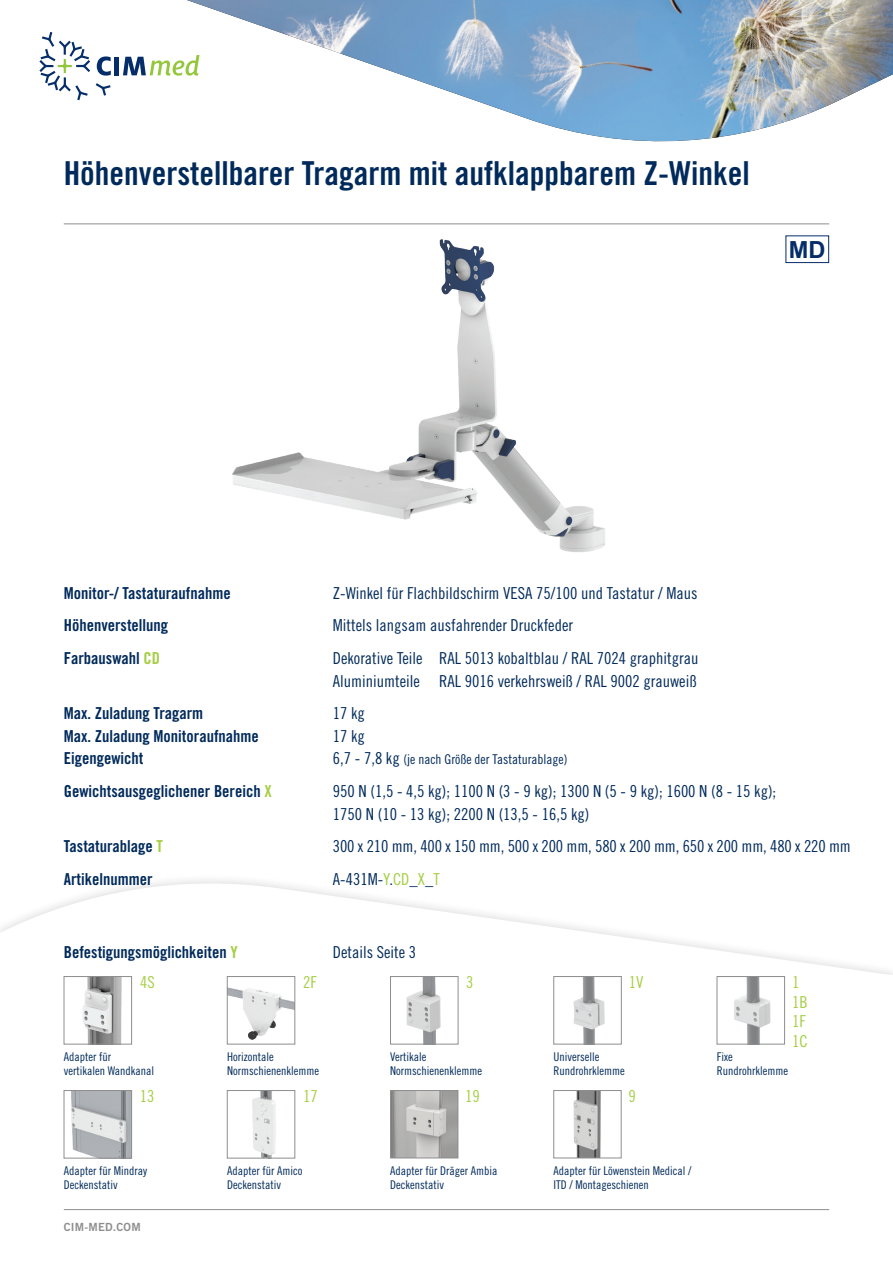
<style>
.page{position:relative;width:893px;height:1263px;background:#fff}
.page>*{position:absolute;margin:0;border:0;box-sizing:border-box;transform-origin:0 0}
.t1{font:33px "Trade Gothic LT Std Bd Cn 20";color:#002a5b}
.t2{font:700 23.7px "Arial";color:#052d69}
.t3{font:16.5px/32.7px "Trade Gothic LT Std Cn 18";color:#002a5b}
.t4{font:16.5px/32.7px "Trade Gothic LT Std Bd Cn 20";color:#002a5b}
.t5{font:16.5px/19.5px "Trade Gothic LT Std Cn 18";color:#a5ce44}
.t6{font:13.5px "Trade Gothic LT Std Cn 18";color:#002a5b}
.t7{font:12px/13.2px "Trade Gothic LT Std Cn 18";color:#002a5b}
.t8{font:11.25px "Trade Gothic LT Std Bd 2";letter-spacing:.02em;color:#8e8e8f}
.s1{color:#a5ce44}
.s2{font-size:16.5px}
</style>
<div class="page">
<img style="left:187px;top:0;width:706px;height:142px">
<hr style="left:64px;top:224px;width:765px;height:1px;background:#8e8e8f">
<svg style="left:96px;top:83px;width:15px;height:13px"></svg>
<svg style="left:97px;top:56px;width:14px;height:20px"></svg>
<div style="left:114px;top:57px;width:5px;height:18px;background:#052d69"></div>
<svg style="left:123px;top:55px;width:76px;height:21px"></svg>
<svg style="left:39px;top:32px;width:51px;height:68px"></svg>
<svg style="left:0;top:880px;width:893px;height:331px"></svg>
<img style="left:719px;top:978px;width:64px;height:64px">
<div style="left:717px;top:976px;width:68px;height:68px;border:1px solid #8e8e8f"></div>
<img style="left:392px;top:978px;width:64px;height:64px">
<div style="left:390px;top:976px;width:68px;height:68px;border:1px solid #8e8e8f"></div>
<img style="left:229px;top:978px;width:64px;height:64px">
<div style="left:227px;top:976px;width:68px;height:68px;border:1px solid #8e8e8f"></div>
<hr style="left:64px;top:1209px;width:765px;height:1px;background:#8e8e8f">
<img style="left:229px;top:1092px;width:64px;height:64px">
<div style="left:227px;top:1090px;width:68px;height:68px;border:1px solid #8e8e8f"></div>
<img style="left:66px;top:1092px;width:64px;height:64px">
<div style="left:64px;top:1090px;width:68px;height:68px;border:1px solid #8e8e8f"></div>
<img style="left:555px;top:978px;width:65px;height:64px">
<div style="left:553px;top:976px;width:69px;height:68px;border:1px solid #8e8e8f"></div>
<img style="left:66px;top:978px;width:64px;height:64px">
<div style="left:64px;top:976px;width:68px;height:68px;border:1px solid #8e8e8f"></div>
<img style="left:555px;top:1092px;width:64px;height:64px">
<div style="left:553px;top:1090px;width:68px;height:68px;border:1px solid #8e8e8f"></div>
<img style="left:392px;top:1092px;width:64px;height:64px">
<div style="left:390px;top:1090px;width:68px;height:68px;border:1px solid #8e8e8f"></div>
<img style="left:232px;top:239px;width:373px;height:313px">
<div style="left:785px;top:235px;width:44px;height:28px;border:1px solid #052d69"></div>
<h1 class="t1" style="left:64px;top:154px;width:687px">Höhenverstellbarer Tragarm mit aufklappbarem Z-Winkel</h1>
<h2 class="t2" style="left:789px;top:233px;width:38px">MD</h2>
<p class="t4" style="left:64px;top:576px;width:169px">Monitor-/ Tastaturaufnahme<br>Höhenverstellung<br>Farbauswahl <span class="s1">CD</span></p>
<p class="t4" style="left:64px;top:702px;width:197px;line-height:22.5px">Max. Zuladung Tragarm<br>Max. Zuladung Monitoraufnahme<br>Eigengewicht</p>
<p class="t4" style="left:64px;top:775px;width:209px">Gewichtsausgeglichener Bereich <span class="s1">X</span></p>
<p class="t4" style="left:64px;top:830px;width:101px">Tastaturablage <span class="s1">T<br></span>Artikelnummer</p>
<p class="t3" style="left:333px;top:576px;width:367px">Z-Winkel für Flachbildschirm VESA 75/100 und Tastatur / Maus<br>Mittels langsam ausfahrender Druckfeder<br>Dekorative Teile RAL 5013 kobaltblau / RAL 7024 graphitgrau</p>
<p class="t3" style="left:333px;top:664px;width:365px">Aluminiumteile RAL 9016 verkehrsweiß / RAL 9002 grauweiß<br>17 kg</p>
<p class="t3" style="left:333px;top:719px;width:34px">17 kg</p>
<p class="t6" style="left:333px;top:751px;width:236px"><span class="s2">6,7 - 7,8 kg</span> (je nach Größe der Tastaturablage)</p>
<p class="t3" style="left:333px;top:780px;width:445px;line-height:22.5px">950 N (1,5 - 4,5 kg); 1100 N (3 - 9 kg); 1300 N (5 - 9 kg); 1600 N (8 - 15 kg);<br>1750 N (10 - 13 kg); 2200 N (13,5 - 16,5 kg)</p>
<p class="t3" style="left:333px;top:830px;width:519px">300 x 210 mm, 400 x 150 mm, 500 x 200 mm, 580 x 200 mm, 650 x 200 mm, 480 x 220 mm<br>A-431M-<span class="s1">Y</span>.<span class="s1">CD</span>_<span class="s1">X</span>_<span class="s1">T</span></p>
<p class="t4" style="left:64px;top:935px;width:176px">Befestigungsmöglichkeiten <span class="s1">Y</span></p>
<p class="t3" style="left:333px;top:935px;width:85px">Details Seite 3</p>
<p class="t5" style="left:140px;top:972px;width:16px">4S</p>
<p class="t5" style="left:303px;top:972px;width:15px">2F</p>
<p class="t5" style="left:466px;top:972px;width:9px">3</p>
<p class="t5" style="left:629px;top:972px;width:16px">1V</p>
<p class="t5" style="left:792px;top:972px;width:17px">1<br>1B<br>1F<br>1C</p>
<p class="t7" style="left:64px;top:1050px;width:92px">Adapter für vertikalen Wandkanal</p>
<p class="t7" style="left:227px;top:1050px;width:94px">Horizontale<br>Normschienenklemme</p>
<p class="t7" style="left:390px;top:1050px;width:94px">Vertikale<br>Normschienenklemme</p>
<p class="t7" style="left:553px;top:1050px;width:73px">Universelle<br>Rundrohrklemme</p>
<p class="t7" style="left:717px;top:1050px;width:73px">Fixe<br>Rundrohrklemme</p>
<p class="t5" style="left:140px;top:1086px;width:16px">13</p>
<p class="t5" style="left:303px;top:1086px;width:16px">17</p>
<p class="t5" style="left:465px;top:1086px;width:16px">19</p>
<p class="t5" style="left:628px;top:1086px;width:9px">9</p>
<p class="t7" style="left:64px;top:1164px;width:85px">Adapter für Mindray<br>Deckenstativ</p>
<p class="t7" style="left:227px;top:1164px;width:77px">Adapter für Amico<br>Deckenstativ</p>
<p class="t7" style="left:390px;top:1164px;width:109px">Adapter für Dräger Ambia<br>Deckenstativ</p>
<p class="t7" style="left:553px;top:1164px;width:139px">Adapter für Löwenstein Medical /<br>ITD / Montageschienen</p>
<p class="t8" style="left:64px;top:1220px;width:78px">CIM-MED.COM</p>
</div>
